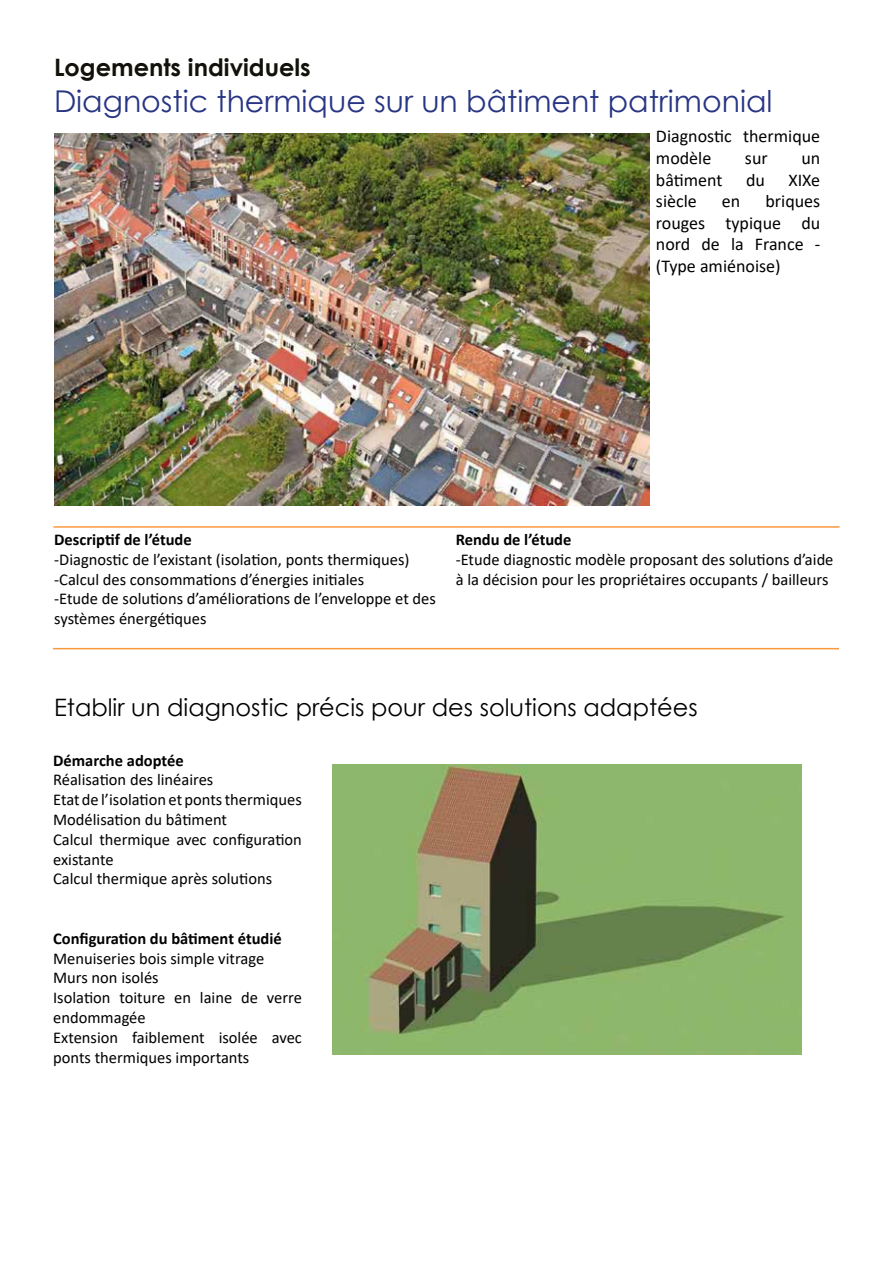
<style>
.page{position:relative;width:893px;height:1263px;background:#fff}
.page>*{position:absolute;margin:0;border:0;box-sizing:border-box;transform-origin:0 0}
.t1{font:30px "Century Gothic";color:#283583}
.t2{font:24px "Century Gothic";color:#000}
.t3{font:700 24px "Century Gothic";color:#12110c}
.t4{font:18px/21.6px "Calibri";color:#000}
.t5{font:16.5px/19.8px "Calibri";color:#000}
.t6{font:700 16.5px "Calibri";color:#000}
</style>
<div class="page">
<img style="left:54px;top:133px;width:595px;height:373px">
<img style="left:332px;top:764px;width:469px;height:291px">
<hr style="left:53px;top:526px;width:786px;height:2px;background:#fa993d">
<hr style="left:53px;top:648px;width:786px;height:1px;background:#fa993d">
<h2 class="t3" style="left:54px;top:49px;width:258px">Logements individuels</h2>
<h1 class="t1" style="left:54px;top:80px;width:720px">Diagnostic thermique sur un bâtiment patrimonial</h1>
<p class="t4" style="left:656px;top:125px;width:166px">Diagnostic thermique modèle</p>
<p class="t4" style="left:745px;top:147px;width:24px">sur</p>
<p class="t4" style="left:801px;top:147px;width:20px">un</p>
<p class="t4" style="left:656px;top:168px;width:68px">bâtiment</p>
<p class="t4" style="left:746px;top:168px;width:20px">du</p>
<p class="t4" style="left:788px;top:168px;width:33px">XIXe</p>
<p class="t4" style="left:656px;top:190px;width:42px">siècle</p>
<p class="t4" style="left:722px;top:190px;width:20px">en</p>
<p class="t4" style="left:656px;top:190px;width:166px;text-align:justify;text-indent:110px">briques rouges typique du nord de la France - (Type amiénoise)</p>
<p class="t6" style="left:54px;top:528px;width:139px">Descriptif de l’étude</p>
<p class="t5" style="left:54px;top:549px;width:383px">-Diagnostic de l’existant (isolation, ponts thermiques) -Calcul des consommations d’énergies initiales<br>-Etude de solutions d’améliorations de l’enveloppe et des systèmes énergétiques</p>
<p class="t6" style="left:456px;top:528px;width:117px">Rendu de l’étude</p>
<p class="t5" style="left:456px;top:549px;width:379px">-Etude diagnostic modèle proposant des solutions d’aide à la décision pour les propriétaires occupants / bailleurs</p>
<h2 class="t2" style="left:54px;top:691px;width:645px">Etablir un diagnostic précis pour des solutions adaptées</h2>
<p class="t6" style="left:53px;top:748px;width:132px">Démarche adoptée</p>
<p class="t5" style="left:53px;top:770px;width:250px">Réalisation des linéaires<br>Etat de l’isolation et ponts thermiques<br>Modélisation du bâtiment<br>Calcul thermique avec configuration existante<br>Calcul thermique après solutions</p>
<p class="t6" style="left:53px;top:927px;width:230px">Configuration du bâtiment étudié</p>
<p class="t5" style="left:53px;top:948px;width:250px">Menuiseries bois simple vitrage<br>Murs non isolés<br>Isolation toiture en laine de verre endommagée<br>Extension faiblement isolée avec ponts thermiques importants</p>
</div>
